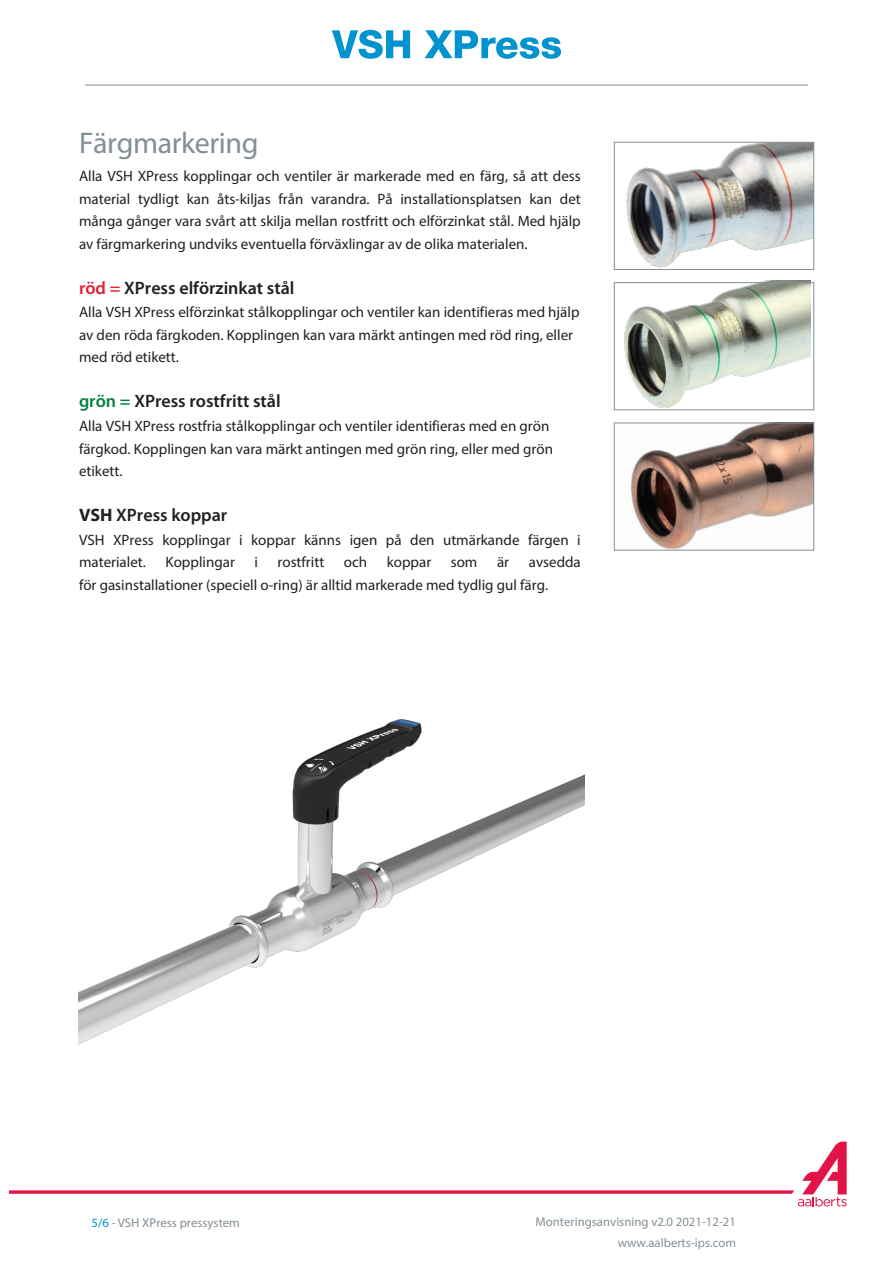
<style>
.page{position:relative;width:893px;height:1263px;background:#fff}
.page>*{position:absolute;margin:0;border:0;box-sizing:border-box;transform-origin:0 0}
.Brød_10_15pt{font:30px "Myriad Pro";letter-spacing:-.015em;color:#828f96}
.Brød_10_15pt-2{font:600 18px "Myriad Pro";color:#231f20}
.Brød_10_15pt-3{font:15px/22.5px "Myriad Pro";color:#231f20}
.t1{font:12.75px "Myriad Pro";color:#828f96}
.t2{font:12.75px "Myriad Pro";color:#849097}
.s1{color:#e41d35}
.s2{color:#00813e}
.s3{font-weight:700}
.s4{color:#0093d0}
</style>
<div class="page">
<hr style="left:85px;top:85px;width:723px;height:1px;background:#828f96">
<svg style="left:332px;top:30px;width:78px;height:29px"></svg>
<svg style="left:424px;top:30px;width:137px;height:29px"></svg>
<img style="left:630px;top:425px;width:182px;height:123px">
<div style="left:614px;top:423px;width:200px;height:127px;border:1px solid #828f96"></div>
<img style="left:626px;top:144px;width:186px;height:124px">
<div style="left:614px;top:142px;width:200px;height:128px;border:1px solid #828f96"></div>
<img style="left:613px;top:281px;width:198px;height:127px">
<div style="left:614px;top:282px;width:200px;height:128px;border:1px solid #828f96"></div>
<img style="left:78px;top:719px;width:506px;height:326px">
<svg style="left:9px;top:1141px;width:838px;height:65px"></svg>
<p class="Brød_10_15pt" style="left:79px;top:124px;width:181px">Färgmarkering</p>
<p class="Brød_10_15pt-3" style="left:79px;top:165px;width:503px;text-align:justify">Alla VSH XPress kopplingar och ventiler är markerade med en färg, så att dess material tydligt kan åts-kiljas från varandra. På installationsplatsen kan det många gånger vara svårt att skilja mellan rostfritt och elförzinkat stål. Med hjälp av färgmarkering undviks eventuella förväxlingar av de olika materialen.</p>
<p class="Brød_10_15pt-2" style="left:79px;top:276px;width:217px"><span class="s1">röd =</span> XPress elförzinkat stål</p>
<p class="Brød_10_15pt-3" style="left:79px;top:301px;width:502px">Alla VSH XPress elförzinkat stålkopplingar och ventiler kan identifieras med hjälp av den röda färgkoden. Kopplingen kan vara märkt antingen med röd ring, eller med röd etikett.</p>
<p class="Brød_10_15pt-2" style="left:79px;top:390px;width:203px"><span class="s2">grön =</span> XPress rostfritt stål</p>
<p class="Brød_10_15pt-3" style="left:79px;top:414px;width:476px">Alla VSH XPress rostfria stålkopplingar och ventiler identifieras med en grön färgkod. Kopplingen kan vara märkt antingen med grön ring, eller med grön etikett.</p>
<p class="Brød_10_15pt-2" style="left:79px;top:503px;width:150px"><span class="s3">VSH</span> XPress koppar</p>
<p class="Brød_10_15pt-3" style="left:79px;top:528px;width:503px">VSH XPress kopplingar i koppar känns igen på den utmärkande färgen i materialet.</p>
<p class="Brød_10_15pt-3" style="left:166px;top:551px;width:71px">Kopplingar</p>
<p class="Brød_10_15pt-3" style="left:254px;top:551px;width:5px">i</p>
<p class="Brød_10_15pt-3" style="left:278px;top:551px;width:48px">rostfritt</p>
<p class="Brød_10_15pt-3" style="left:344px;top:551px;width:25px">och</p>
<p class="Brød_10_15pt-3" style="left:387px;top:551px;width:46px">koppar</p>
<p class="Brød_10_15pt-3" style="left:451px;top:551px;width:28px">som</p>
<p class="Brød_10_15pt-3" style="left:497px;top:551px;width:14px">är</p>
<p class="Brød_10_15pt-3" style="left:79px;top:551px;width:503px;text-indent:450px">avsedda för gasinstallationer (speciell o-ring) är alltid markerade med tydlig gul färg.</p>
<p class="t1" style="left:92px;top:1214px;width:150px"><span class="s4">5/6</span> - VSH XPress pressystem</p>
<p class="t1" style="left:536px;top:1214px;width:202px">Monteringsanvisning v2.0 2021-12-21</p>
<p class="t2" style="left:618px;top:1234px;width:120px">www.aalberts-ips.com</p>
</div>
